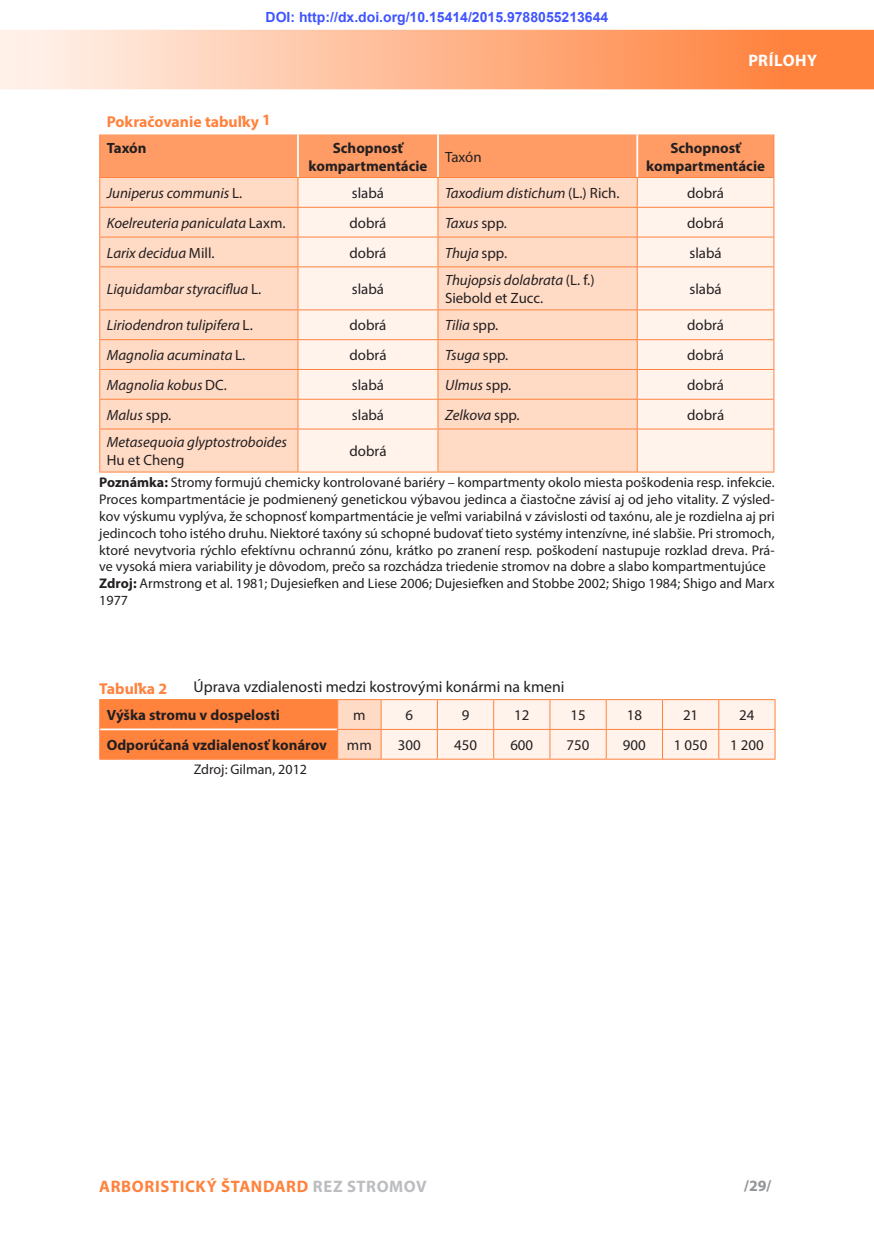
<style>
.page{position:relative;width:874px;height:1241px;background:#fff}
.page>*{position:absolute;margin:0;border:0;box-sizing:border-box;transform-origin:0 0}
.t1{font:700 16.62px "Myriad Pro";letter-spacing:.035em;color:#ff823d}
.t2{font:700 16.62px "Myriad Pro";letter-spacing:.03em;color:#fff}
.t3{font:15.75px "Myriad Pro";color:#231f20}
.t4{font:700 15.75px "Myriad Pro";color:#ff823d}
.t5{font:700 15.75px "Myriad Pro";color:#939598}
.t6{font:italic 14.88px "Myriad Pro";color:#231f20}
.t7{font:14.88px/17.8px "Myriad Pro";color:#231f20}
.t8{font:700 14.88px/17.8px "Myriad Pro";color:#231f20;text-align:center}
.t9{font:14px/16.8px "Myriad Pro";color:#231f20}
.t10{font:700 14px "Arial";color:#4054ff}
.s1{font-style:normal}
.s2{font-style:italic}
.s3{font-weight:700}
.s4{color:#bcbdc0}
</style>
<div class="page">
<svg style="left:99px;top:30px;width:774px;height:59px;background:#ffaf83"></svg>
<svg style="left:0;top:30px;width:99px;height:59px;background:#ffece3"></svg>
<div style="left:100px;top:267px;width:197px;height:204px;background:#ffdac5"></div>
<svg style="left:298px;top:267px;width:475px;height:204px;background:#ffe7d9"></svg>
<svg style="left:99px;top:134px;width:675px;height:132px;background:#ffcaad"></svg>
<hr style="left:637px;top:236px;width:137px;height:1px;background:#ff823d">
<hr style="left:99px;top:134px;width:1px;height:43px;background:#ff823d">
<hr style="left:297px;top:134px;width:2px;height:43px;background:#fff">
<hr style="left:437px;top:134px;width:1px;height:43px;background:#fff">
<hr style="left:636px;top:134px;width:1px;height:43px;background:#fff">
<hr style="left:773px;top:134px;width:1px;height:43px;background:#ff823d">
<hr style="left:99px;top:177px;width:199px;height:1px;background:#ff823d">
<hr style="left:99px;top:309px;width:199px;height:1px;background:#ff823d">
<hr style="left:298px;top:177px;width:140px;height:1px;background:#ff823d">
<hr style="left:298px;top:309px;width:140px;height:1px;background:#ff823d">
<hr style="left:438px;top:177px;width:199px;height:1px;background:#ff823d">
<hr style="left:438px;top:309px;width:199px;height:1px;background:#ff823d">
<hr style="left:637px;top:177px;width:137px;height:1px;background:#ff823d">
<hr style="left:637px;top:309px;width:137px;height:1px;background:#ff823d">
<hr style="left:99px;top:339px;width:199px;height:1px;background:#ff823d">
<hr style="left:298px;top:339px;width:140px;height:1px;background:#ff823d">
<hr style="left:438px;top:339px;width:199px;height:1px;background:#ff823d">
<hr style="left:637px;top:339px;width:137px;height:1px;background:#ff823d">
<hr style="left:99px;top:369px;width:199px;height:1px;background:#ff823d">
<hr style="left:298px;top:369px;width:140px;height:1px;background:#ff823d">
<hr style="left:438px;top:369px;width:199px;height:1px;background:#ff823d">
<hr style="left:637px;top:369px;width:137px;height:1px;background:#ff823d">
<svg style="left:99px;top:310px;width:1px;height:118px"></svg>
<hr style="left:99px;top:399px;width:199px;height:1px;background:#ff823d">
<svg style="left:297px;top:310px;width:1px;height:118px"></svg>
<hr style="left:298px;top:399px;width:140px;height:1px;background:#ff823d">
<svg style="left:437px;top:310px;width:1px;height:118px"></svg>
<hr style="left:438px;top:399px;width:199px;height:1px;background:#ff823d">
<svg style="left:636px;top:310px;width:1px;height:118px"></svg>
<svg style="left:773px;top:310px;width:1px;height:118px"></svg>
<hr style="left:637px;top:399px;width:137px;height:1px;background:#ff823d">
<hr style="left:99px;top:429px;width:1px;height:42px;background:#ff823d">
<hr style="left:99px;top:428px;width:199px;height:1px;background:#ff823d">
<hr style="left:99px;top:471px;width:199px;height:1px;background:#ff823d">
<hr style="left:297px;top:429px;width:1px;height:42px;background:#ff823d">
<hr style="left:298px;top:428px;width:140px;height:1px;background:#ff823d">
<hr style="left:298px;top:471px;width:140px;height:1px;background:#ff823d">
<hr style="left:437px;top:429px;width:1px;height:42px;background:#ff823d">
<hr style="left:438px;top:428px;width:199px;height:1px;background:#ff823d">
<hr style="left:438px;top:471px;width:199px;height:1px;background:#ff823d">
<hr style="left:636px;top:429px;width:1px;height:42px;background:#ff823d">
<hr style="left:773px;top:429px;width:1px;height:42px;background:#ff823d">
<hr style="left:637px;top:428px;width:137px;height:1px;background:#ff823d">
<hr style="left:637px;top:471px;width:137px;height:1px;background:#ff823d">
<hr style="left:99px;top:266px;width:199px;height:1px;background:#ff823d">
<hr style="left:99px;top:267px;width:1px;height:42px;background:#ff823d">
<hr style="left:298px;top:266px;width:140px;height:1px;background:#ff823d">
<hr style="left:297px;top:267px;width:1px;height:42px;background:#ff823d">
<hr style="left:438px;top:266px;width:199px;height:1px;background:#ff823d">
<hr style="left:437px;top:267px;width:1px;height:42px;background:#ff823d">
<hr style="left:637px;top:266px;width:137px;height:1px;background:#ff823d">
<hr style="left:636px;top:267px;width:1px;height:42px;background:#ff823d">
<hr style="left:773px;top:267px;width:1px;height:42px;background:#ff823d">
<svg style="left:99px;top:699px;width:676px;height:60px;background:#ffc6a7"></svg>
<hr style="left:718px;top:728px;width:57px;height:1px;background:#ff823d">
<hr style="left:718px;top:758px;width:57px;height:1px;background:#ff823d">
<p class="t10" style="left:265px;top:8px;width:344px">DOI: http://dx.doi.org/10.15414/2015.9788055213644</p>
<p class="t2" style="left:748px;top:49px;width:70px">Prílohy</p>
<p class="t4" style="left:107px;top:112px;width:166px">Pokračovanie tabuľky 1</p>
<p class="t8" style="left:107px;top:138px;width:41px">Taxón</p>
<p class="t8" style="left:308px;top:138px;width:120px">Schopnosť kompartmentácie</p>
<p class="t7" style="left:445px;top:147px;width:38px">Taxón</p>
<p class="t8" style="left:646px;top:138px;width:120px">Schopnosť kompartmentácie</p>
<p class="t6" style="left:107px;top:184px;width:137px">Juniperus communis <span class="s1">L.</span></p>
<p class="t7" style="left:351px;top:184px;width:34px">slabá</p>
<p class="t6" style="left:445px;top:184px;width:176px">Taxodium distichum <span class="s1">(L.) Rich.</span></p>
<p class="t7" style="left:686px;top:184px;width:38px">dobrá</p>
<p class="t6" style="left:107px;top:213px;width:180px">Koelreuteria paniculata <span class="s1">Laxm.</span></p>
<p class="t7" style="left:349px;top:213px;width:38px">dobrá</p>
<p class="t6" style="left:445px;top:213px;width:63px">Taxus <span class="s1">spp.</span></p>
<p class="t7" style="left:686px;top:213px;width:38px">dobrá</p>
<p class="t6" style="left:107px;top:243px;width:109px">Larix decidua <span class="s1">Mill.</span></p>
<p class="t7" style="left:349px;top:243px;width:38px">dobrá</p>
<p class="t6" style="left:445px;top:243px;width:64px">Thuja <span class="s1">spp.</span></p>
<p class="t7" style="left:689px;top:243px;width:34px">slabá</p>
<p class="t6" style="left:107px;top:280px;width:156px">Liquidambar styraciflua <span class="s1">L.</span></p>
<p class="t7" style="left:352px;top:280px;width:34px">slabá</p>
<p class="t7" style="left:445px;top:271px;width:151px"><span class="s2">Thujopsis dolabrata</span> (L. f.)<br>Siebold et Zucc.</p>
<p class="t7" style="left:689px;top:280px;width:34px">slabá</p>
<p class="t6" style="left:107px;top:316px;width:147px">Liriodendron tulipifera <span class="s1">L.</span></p>
<p class="t7" style="left:349px;top:316px;width:38px">dobrá</p>
<p class="t6" style="left:445px;top:316px;width:55px">Tilia <span class="s1">spp.</span></p>
<p class="t7" style="left:686px;top:316px;width:38px">dobrá</p>
<p class="t6" style="left:107px;top:346px;width:140px">Magnolia acuminata <span class="s1">L.</span></p>
<p class="t7" style="left:349px;top:346px;width:38px">dobrá</p>
<p class="t6" style="left:445px;top:346px;width:65px">Tsuga <span class="s1">spp.</span></p>
<p class="t7" style="left:686px;top:346px;width:38px">dobrá</p>
<p class="t6" style="left:107px;top:376px;width:121px">Magnolia kobus <span class="s1">DC.</span></p>
<p class="t7" style="left:352px;top:376px;width:34px">slabá</p>
<p class="t6" style="left:445px;top:376px;width:68px">Ulmus <span class="s1">spp.</span></p>
<p class="t7" style="left:686px;top:376px;width:38px">dobrá</p>
<p class="t6" style="left:107px;top:405px;width:66px">Malus <span class="s1">spp.</span></p>
<p class="t7" style="left:352px;top:405px;width:34px">slabá</p>
<p class="t6" style="left:445px;top:405px;width:76px">Zelkova <span class="s1">spp.</span></p>
<p class="t7" style="left:686px;top:405px;width:38px">dobrá</p>
<p class="t6" style="left:107px;top:433px;width:181px">Metasequoia glyptostroboides</p>
<p class="t7" style="left:107px;top:451px;width:79px">Hu et Cheng</p>
<p class="t7" style="left:349px;top:442px;width:38px">dobrá</p>
<p class="t9" style="left:99px;top:474px;width:676px"><span class="s3">Poznámka:</span> Stromy formujú chemicky kontrolované bariéry – kompartmenty okolo miesta poškodenia resp. infekcie.<br>Proces kompartmentácie je podmienený genetickou výbavou jedinca a čiastočne závisí aj od jeho vitality. Z výsled&shy;kov výskumu vyplýva, že schopnosť kompartmentácie je veľmi variabilná v závislosti od taxónu, ale je rozdielna aj pri jedincoch toho istého druhu. Niektoré taxóny sú schopné budovať tieto systémy intenzívne, iné slabšie. Pri stromoch, ktoré nevytvoria rýchlo efektívnu ochrannú zónu, krátko po zranení resp. poškodení nastupuje rozklad dreva. Prá&shy;ve vysoká miera variability je dôvodom, prečo sa rozchádza triedenie stromov na dobre a slabo kompartmentujúce <span class="s3">Zdroj:</span> Armstrong et al. 1981; Dujesiefken and Liese 2006; Dujesiefken and Stobbe 2002; Shigo 1984; Shigo and Marx 1977</p>
<p class="t4" style="left:99px;top:678px;width:69px">Tabuľka 2</p>
<p class="t3" style="left:193px;top:677px;width:372px">Úprava vzdialenosti medzi kostrovými konármi na kmeni</p>
<p class="t8" style="left:107px;top:705px;width:174px">Výška stromu v dospelosti</p>
<p class="t7" style="left:353px;top:705px;width:14px">m</p>
<p class="t7" style="left:405px;top:705px;width:9px">6</p>
<p class="t7" style="left:461px;top:705px;width:9px">9</p>
<p class="t7" style="left:514px;top:705px;width:17px">12</p>
<p class="t7" style="left:570px;top:705px;width:17px">15</p>
<p class="t7" style="left:626px;top:705px;width:17px">18</p>
<p class="t7" style="left:682px;top:705px;width:17px">21</p>
<p class="t7" style="left:738px;top:705px;width:17px">24</p>
<p class="t8" style="left:107px;top:735px;width:222px">Odporúčaná vzdialenosť konárov</p>
<p class="t7" style="left:347px;top:735px;width:26px">mm</p>
<p class="t7" style="left:397px;top:735px;width:24px">300</p>
<p class="t7" style="left:454px;top:735px;width:24px">450</p>
<p class="t7" style="left:510px;top:735px;width:24px">600</p>
<p class="t7" style="left:566px;top:735px;width:24px">750</p>
<p class="t7" style="left:622px;top:735px;width:24px">900</p>
<p class="t7" style="left:673px;top:735px;width:35px">1 050</p>
<p class="t7" style="left:729px;top:735px;width:35px">1 200</p>
<p class="t9" style="left:193px;top:761px;width:115px">Zdroj: Gilman, 2012</p>
<p class="t1" style="left:99px;top:1174px;width:329px">ARBORISTICKÝ ŠTANDARD <span class="s4">REZ STROMOV</span></p>
<p class="t5" style="left:743px;top:1175px;width:29px">/29/</p>
</div>
